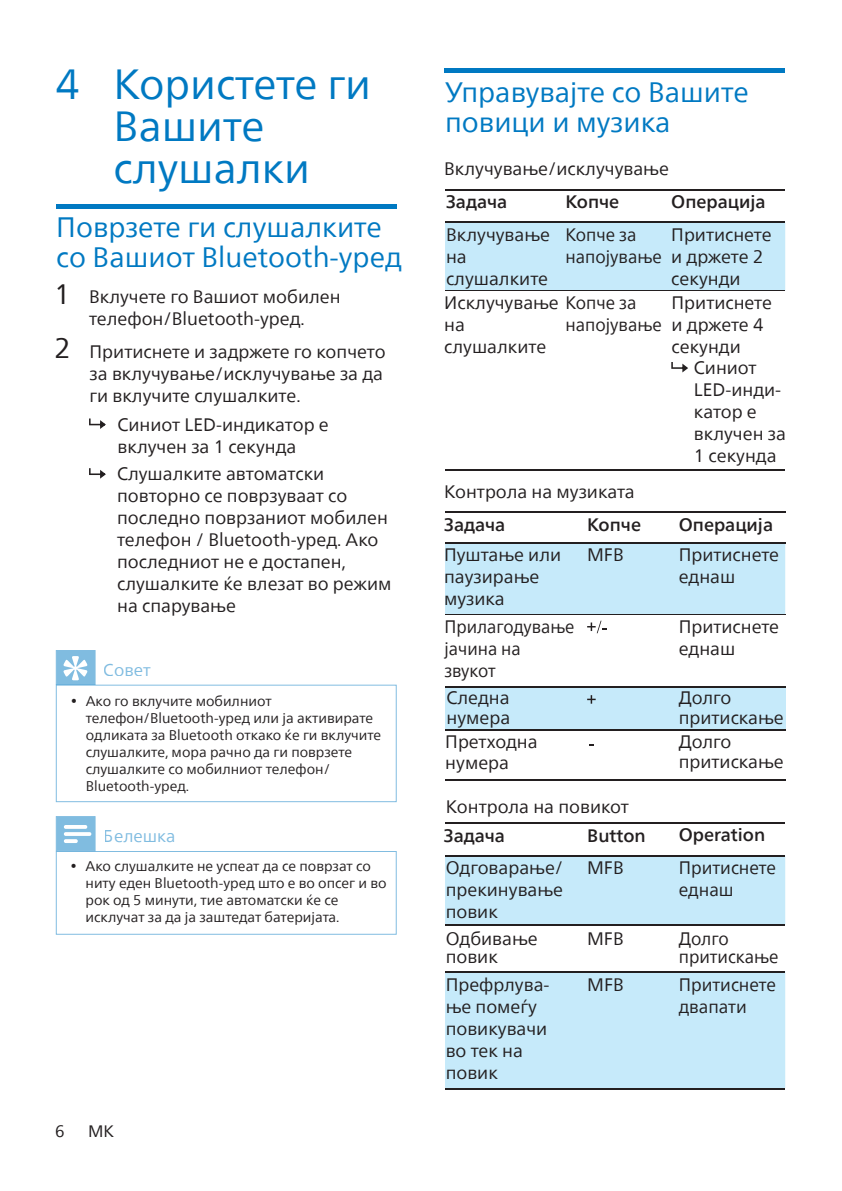
<style>
.page{position:relative;width:842px;height:1191px;background:#fff}
.page>*{position:absolute;margin:0;border:0;box-sizing:border-box;transform-origin:0 0}
.t1{font:42px/42px "Neue Frutiger World";color:#0079c2}
.t2{font:28px/30px "Neue Frutiger World";color:#0079c2}
.t3{font:28px/54px "Neue Frutiger World";color:#231f20}
.t4{font:18px/22px "Neue Frutiger World";color:#231f20}
.t5{font:500 18px "Neue Frutiger World";color:#231f20}
.t6{font:18px/22px "Neue Frutiger World";color:#231f20;scale:.95 1}
.t7{font:18px/22px "Neue Frutiger World";color:#231f20;scale:.94 1}
.t8{font:17px "Neue Frutiger World";color:#0079c2}
.t9{font:16.6px "Neue Frutiger World";color:#231f20}
.t10{font:14px/17px "Neue Frutiger World";color:#231f20}
</style>
<div class="page">
<div style="left:676px;top:687px;width:109px;height:43px;background:#c6eafa"></div>
<div style="left:578px;top:687px;width:98px;height:43px;background:#c6eafa"></div>
<div style="left:445px;top:687px;width:133px;height:43px;background:#c6eafa"></div>
<div style="left:56px;top:650px;width:39px;height:35px;background:#80bce0"></div>
<hr style="left:57px;top:204px;width:340px;height:4px;background:#0079c2">
<svg style="left:89px;top:418px;width:17px;height:11px"></svg>
<svg style="left:89px;top:468px;width:17px;height:10px"></svg>
<div style="left:445px;top:223px;width:340px;height:67px;background:#c6eafa"></div>
<hr style="left:445px;top:189px;width:96px;height:1px;background:#231f20">
<hr style="left:541px;top:189px;width:92px;height:1px;background:#231f20">
<hr style="left:633px;top:189px;width:152px;height:1px;background:#231f20">
<hr style="left:445px;top:222px;width:96px;height:1px;background:#231f20">
<hr style="left:541px;top:222px;width:92px;height:1px;background:#231f20">
<hr style="left:633px;top:222px;width:152px;height:1px;background:#231f20">
<hr style="left:445px;top:290px;width:96px;height:1px;background:#231f20">
<hr style="left:541px;top:290px;width:92px;height:1px;background:#231f20">
<hr style="left:633px;top:290px;width:152px;height:1px;background:#231f20">
<hr style="left:445px;top:469px;width:96px;height:1px;background:#231f20">
<hr style="left:541px;top:469px;width:92px;height:1px;background:#231f20">
<hr style="left:633px;top:469px;width:152px;height:1px;background:#231f20">
<svg style="left:671px;top:362px;width:17px;height:10px"></svg>
<div style="left:445px;top:544px;width:340px;height:70px;background:#c6eafa"></div>
<hr style="left:445px;top:511px;width:133px;height:1px;background:#231f20">
<hr style="left:578px;top:511px;width:98px;height:1px;background:#231f20">
<hr style="left:676px;top:511px;width:109px;height:1px;background:#231f20">
<hr style="left:445px;top:543px;width:133px;height:1px;background:#231f20">
<hr style="left:578px;top:543px;width:98px;height:1px;background:#231f20">
<hr style="left:676px;top:543px;width:109px;height:1px;background:#231f20">
<hr style="left:445px;top:614px;width:340px;height:1px;background:#231f20">
<hr style="left:445px;top:687px;width:340px;height:1px;background:#231f20">
<hr style="left:445px;top:730px;width:340px;height:1px;background:#231f20">
<hr style="left:445px;top:779px;width:340px;height:1px;background:#231f20">
<svg style="left:587px;top:620px;width:20px;height:13px"></svg>
<svg style="left:587px;top:695px;width:9px;height:8px"></svg>
<div style="left:445px;top:856px;width:340px;height:68px;background:#c6eafa"></div>
<div style="left:445px;top:972px;width:340px;height:116px;background:#c6eafa"></div>
<hr style="left:445px;top:822px;width:108px;height:1px;background:#231f20">
<hr style="left:553px;top:822px;width:114px;height:1px;background:#231f20">
<hr style="left:667px;top:822px;width:118px;height:1px;background:#231f20">
<hr style="left:445px;top:855px;width:108px;height:1px;background:#231f20">
<hr style="left:553px;top:855px;width:114px;height:1px;background:#231f20">
<hr style="left:667px;top:855px;width:118px;height:1px;background:#231f20">
<hr style="left:445px;top:924px;width:108px;height:1px;background:#231f20">
<hr style="left:553px;top:924px;width:114px;height:1px;background:#231f20">
<hr style="left:667px;top:924px;width:118px;height:1px;background:#231f20">
<hr style="left:445px;top:971px;width:108px;height:1px;background:#231f20">
<hr style="left:553px;top:971px;width:114px;height:1px;background:#231f20">
<hr style="left:667px;top:971px;width:118px;height:1px;background:#231f20">
<hr style="left:444px;top:69px;width:341px;height:4px;background:#0079c2">
<hr style="left:445px;top:1088px;width:108px;height:1px;background:#231f20">
<hr style="left:553px;top:1088px;width:114px;height:1px;background:#231f20">
<hr style="left:667px;top:1088px;width:118px;height:1px;background:#231f20">
<svg style="left:64px;top:656px;width:23px;height:24px"></svg>
<div style="left:56px;top:816px;width:39px;height:35px;background:#80bce0"></div>
<svg style="left:64px;top:825px;width:27px;height:18px"></svg>
<h1 class="t1" style="left:113px;top:64px;width:259px;text-indent:-58px">4 Користете ги<br>Вашите слушалки</h1>
<h2 class="t2" style="left:56px;top:212px;width:347px">Поврзете ги слушалките со Вашиот Bluetooth-уред</h2>
<p class="t4" style="left:89px;top:286px;width:253px">Вклучете го Вашиот мобилен телефон/Bluetooth-уред.</p>
<p class="t4" style="left:90px;top:341px;width:297px">Притиснете и задржете го копчето за вклучување/исклучување за да ги вклучите слушалките.</p>
<p class="t4" style="left:118px;top:413px;width:213px">Синиот LED-индикатор е вклучен за 1 секунда</p>
<p class="t4" style="left:117px;top:462px;width:276px">Слушалките автоматски повторно се поврзуваат со последно поврзаниот мобилен телефон / Bluetooth-уред. Ако последниот не е достапен, слушалките ќе влезат во режим на спарување</p>
<h2 class="t3" style="left:54px;top:267px;width:18px">1<br>2</h2>
<p class="t8" style="left:104px;top:656px;width:48px">Совет</p>
<p class="t10" style="left:86px;top:692px;width:297px;text-indent:-15px">• Ако го вклучите мобилниот телефон/Bluetooth-уред или ја активирате одликата за Bluetooth откако ќе ги вклучите слушалките, мора рачно да ги поврзете слушалките со мобилниот телефон/ Bluetooth-уред.</p>
<p class="t8" style="left:104px;top:822px;width:73px">Белешка</p>
<p class="t10" style="left:86px;top:858px;width:302px;text-indent:-15px">• Ако слушалките не успеат да се поврзат со ниту еден Bluetooth-уред што е во опсег и во рок од 5 минути, тие автоматски ќе се исклучат за да ја заштедат батеријата.</p>
<p class="t9" style="left:55px;top:1118px;width:11px">6</p>
<p class="t9" style="left:88px;top:1118px;width:28px">МК</p>
<h2 class="t2" style="left:445px;top:77px;width:305px">Управувајте со Вашите повици и музика</h2>
<p class="t4" style="left:444px;top:158px;width:226px">Вклучување/исклучување</p>
<p class="t5" style="left:446px;top:187px;width:63px">Задача</p>
<p class="t5" style="left:565px;top:187px;width:55px">Копче</p>
<p class="t5" style="left:671px;top:187px;width:96px">Операција</p>
<p class="t4" style="left:446px;top:224px;width:105px">Вклучување на слушалките</p>
<p class="t6" style="left:565px;top:224px;width:103px">Копче за напојување</p>
<p class="t4" style="left:671px;top:224px;width:102px">Притиснете и држете 2 секунди</p>
<p class="t4" style="left:444px;top:292px;width:194px">Исклучување Копче за на<br>слушалките</p>
<p class="t4" style="left:672px;top:292px;width:102px">Притиснете и држете 4 секунди</p>
<p class="t4" style="left:694px;top:356px;width:93px">Синиот<br>LED-инди&shy;катор е вклучен за<br>1 секунда</p>
<p class="t6" style="left:565px;top:314px;width:103px">напојување</p>
<p class="t4" style="left:444px;top:481px;width:192px">Контрола на музиката</p>
<p class="t5" style="left:444px;top:509px;width:63px">Задача</p>
<p class="t5" style="left:587px;top:509px;width:55px">Копче</p>
<p class="t5" style="left:679px;top:509px;width:96px">Операција</p>
<p class="t4" style="left:444px;top:544px;width:119px">Пуштање или</p>
<p class="t4" style="left:587px;top:544px;width:38px">MFB</p>
<p class="t4" style="left:444px;top:566px;width:97px">паузирање музика</p>
<p class="t4" style="left:679px;top:544px;width:102px">Притиснете еднаш</p>
<p class="t4" style="left:679px;top:615px;width:102px">Притиснете еднаш</p>
<p class="t4" style="left:679px;top:687px;width:107px;line-height:20px">Долго притискање</p>
<p class="t4" style="left:679px;top:732px;width:107px;line-height:20px">Долго притискање</p>
<p class="t7" style="left:444px;top:615px;width:140px">Прилагодување јачина на звукот</p>
<p class="t4" style="left:446px;top:687px;width:65px;line-height:20px">Следна нумера</p>
<p class="t4" style="left:445px;top:732px;width:94px;line-height:20px">Претходна нумера</p>
<p class="t4" style="left:446px;top:795px;width:185px">Контрола на повикот</p>
<p class="t5" style="left:444px;top:820px;width:63px">Задача</p>
<p class="t5" style="left:587px;top:820px;width:60px">Button</p>
<p class="t5" style="left:679px;top:820px;width:88px">Operation</p>
<p class="t4" style="left:446px;top:857px;width:119px;text-align:justify">Одговарање/ прекинување повик</p>
<p class="t4" style="left:446px;top:930px;width:94px;line-height:18px">Одбивање повик</p>
<p class="t4" style="left:587px;top:857px;width:38px">MFB</p>
<p class="t4" style="left:679px;top:857px;width:99px">Притиснете еднаш</p>
<p class="t6" style="left:679px;top:930px;width:107px;line-height:18px">Долго притискање</p>
<p class="t4" style="left:587px;top:928px;width:38px">MFB</p>
<p class="t4" style="left:446px;top:974px;width:105px">Префрлува&shy;ње помеѓу повикувачи во тек на повик</p>
<p class="t4" style="left:587px;top:974px;width:38px">MFB</p>
<p class="t4" style="left:679px;top:974px;width:99px">Притиснете двапати</p>
</div>
